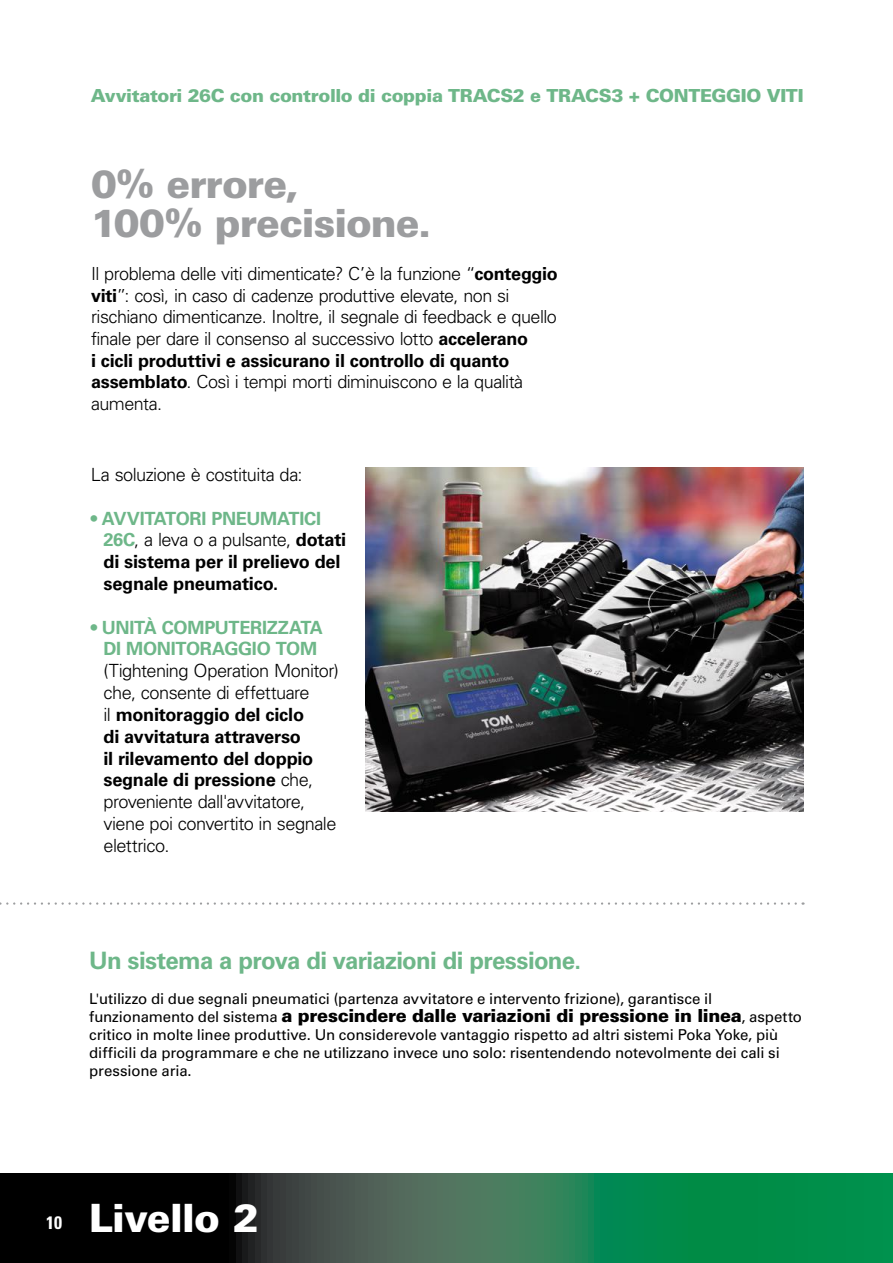
<style>
.page{position:relative;width:893px;height:1263px;background:#fff}
.page>*{position:absolute;margin:0;border:0;box-sizing:border-box;transform-origin:0 0}
.t1{font:900 39px/39px "Univers LT Std";letter-spacing:-.025em;color:#9c9d9f}
.t2{font:900 39px "Univers LT Std";letter-spacing:-.02em;color:#fff}
.t3{font:700 24px "Univers LT Std";letter-spacing:-.03em;color:#6eb789}
.t4{font:300 18.15px/21.8px "Univers LT Std";letter-spacing:-.03em;color:#000}
.t5{font:700 18.15px/21.8px "Univers LT Std";letter-spacing:-.015em;color:#000}
.t6{font:700 18.15px/21.8px "Univers LT Std";letter-spacing:-.015em;color:#6eb789;text-align:right}
.t7{font:300 18px/21.6px "Univers LT Std";letter-spacing:-.03em;color:#000}
.t8{font:900 18px "Univers LT Std";letter-spacing:-.02em;color:#000}
.t9{font:900 18px "Univers LT Std";letter-spacing:-.025em;color:#6eb789}
.t10{font:700 condensed 18px "Univers LT Std";color:#fff}
.t11{font:15px/18px "Univers LT Std";letter-spacing:-.01em;color:#000;text-align:justify}
.s1{font-weight:700}
.s2{color:#6eb789}
.s3{font-weight:300}
.s4{font-weight:400;font-size:15px}
</style>
<div class="page">
<svg style="left:204px;top:1174px;width:689px;height:89px;background:#22704a"></svg>
<div style="left:0;top:1174px;width:204px;height:89px;background:#000"></div>
<svg style="left:0;top:902px;width:796px;height:3px"></svg>
<img style="left:366px;top:468px;width:438px;height:344px">
<p class="t9" style="left:91px;top:85px;width:622px">Avvitatori 26C con controllo di coppia TRACS2 e TRACS3 + conteggi</p>
<p class="t9" style="left:746px;top:85px;width:56px">o viti</p>
<h1 class="t1" style="left:91px;top:164px;width:342px">0% errore,<br>100% precisione.</h1>
<p class="t7" style="left:91px;top:263px;width:468px">Il problema delle viti dimenticate? C’è la funzione “<span class="s1">conteggio viti</span>”: così, in caso di cadenze produttive elevate, non si rischiano dimenticanze. Inoltre, il segnale di feedback e quello finale per dare il consenso al successivo lotto <span class="s1">accelerano<br>i cicli produttivi e assicurano il controllo di quanto assemblato</span>. Così i tempi morti diminuiscono e la qualità aumenta.</p>
<p class="t4" style="left:91px;top:464px;width:213px">La soluzione è costituita da:</p>
<p class="t5" style="left:103px;top:507px;width:244px;text-indent:-13px"><span class="s2">• Avvitatori pneumatici<br>26C</span><span class="s3">, a leva o a pulsante,</span> dotati di sistema per il prelievo del segnale pneumatico.</p>
<p class="t6" style="left:91px;top:616px;width:227px">• U nità computerizzata<br>DI MONITORAGGIO TOM</p>
<p class="t4" style="left:103px;top:660px;width:237px">(Tightening Operation Monitor) che, consente di effettuare<br>il <span class="s1">monitoraggio del ciclo<br>di avvitatura attraverso<br>il rilevamento del doppio segnale di pressione</span> che, proveniente dall'avvitatore, viene poi convertito in segnale elettrico.</p>
<h2 class="t3" style="left:89px;top:946px;width:493px">Un sistema a prova di variazioni di pressione.</h2>
<p class="t11" style="left:89px;top:989px;width:624px">L'utilizzo di due segnali pneumatici (partenza avvitatore e intervento frizione), garantisce il</p>
<p class="t8" style="left:89px;top:1004px;width:714px"><span class="s4">funzionamento del sistema</span> a prescindere dalle variazioni di pressione in linea<span class="s4">, aspetto</span></p>
<p class="t11" style="left:89px;top:1025px;width:692px">critico in molte linee produttive. Un considerevole vantaggio rispetto ad altri sistemi Poka Yoke, più difficili da programmare e che ne utilizzano invece uno solo: risentendendo notevolmente dei cali si pressione aria.</p>
<p class="t10" style="left:46px;top:1212px;width:17px">10</p>
<h1 class="t2" style="left:89px;top:1194px;width:171px">Livello 2</h1>
</div>
